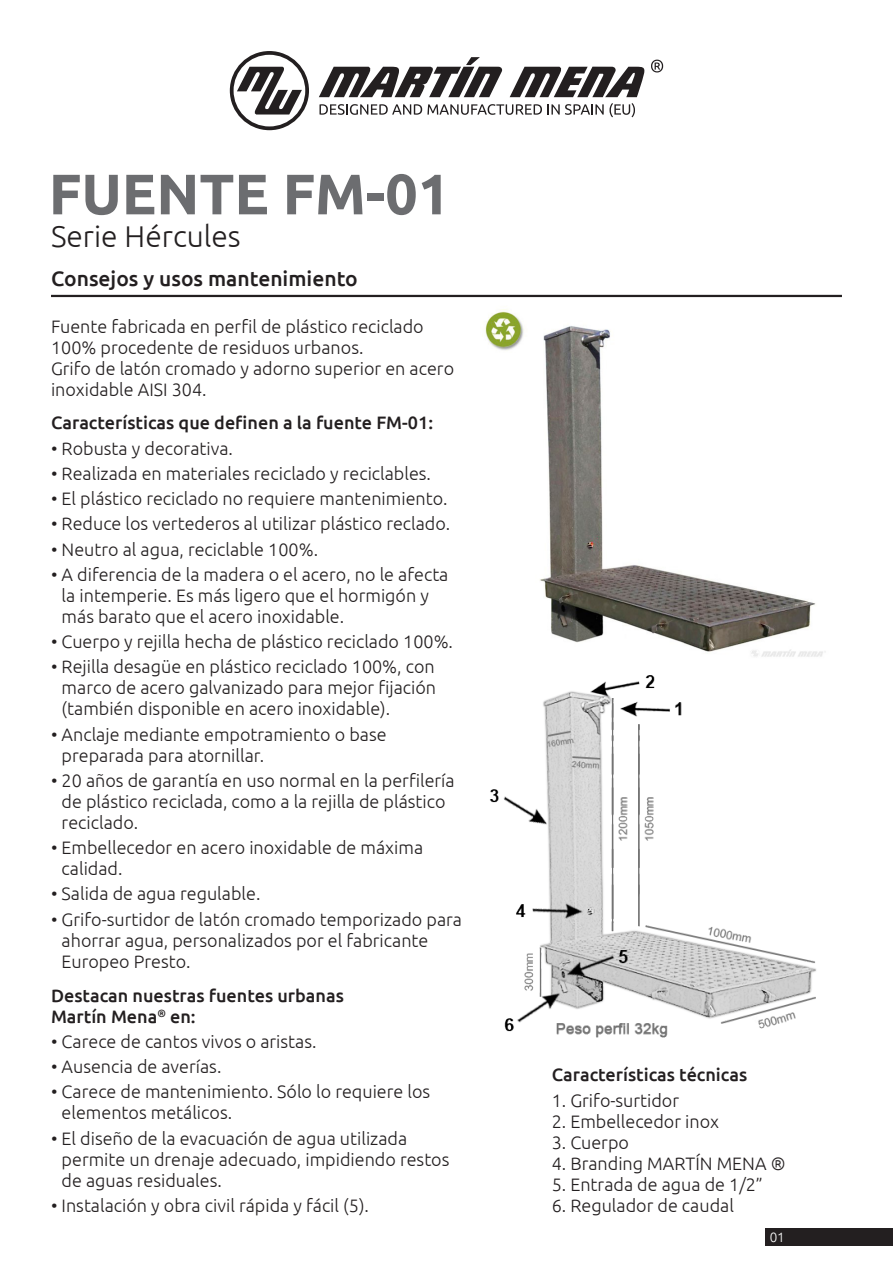
<style>
.page{position:relative;width:893px;height:1263px;background:#fff}
.page>*{position:absolute;margin:0;border:0;box-sizing:border-box;transform-origin:0 0}
.t1{font:700 57px "Ubuntu";color:#6c6d70}
.t2{font:300 30px "Ubuntu";color:#231f20}
.TXT_FILETE{font:500 21px "Ubuntu";color:#231f20}
.TXT_PUNTO{font:300 18px/21px "Ubuntu";color:#231f20}
.TXT_MEDIUM{font:500 18px/21px "Ubuntu";color:#231f20}
.TXT{font:300 18px/21px "Ubuntu";color:#231f20}
.t3{font:300 13.5px "Ubuntu";color:#fff}
</style>
<div class="page">
<svg style="left:651px;top:60px;width:12px;height:12px"></svg>
<svg style="left:319px;top:57px;width:184px;height:40px"></svg>
<svg style="left:510px;top:67px;width:135px;height:30px"></svg>
<svg style="left:319px;top:103px;width:316px;height:14px"></svg>
<svg style="left:230px;top:51px;width:79px;height:79px"></svg>
<div style="left:765px;top:1229px;width:128px;height:17px;background:#231f20"></div>
<hr style="left:51px;top:295px;width:791px;height:2px;background:#231f20">
<img style="left:490px;top:675px;width:326px;height:363px">
<img style="left:482px;top:309px;width:344px;height:348px">
<p class="t1" style="left:49px;top:159px;width:403px">FUENTE FM-01</p>
<p class="t2" style="left:51px;top:219px;width:191px">Serie Hércules</p>
<p class="TXT_FILETE" style="left:51px;top:266px;width:308px">Consejos y usos mantenimiento</p>
<p class="TXT_PUNTO" style="left:51px;top:315px;width:374px">Fuente fabricada en perfil de plástico reciclado<br>100% procedente de residuos urbanos.</p>
<p class="TXT" style="left:51px;top:357px;width:405px">Grifo de latón cromado y adorno superior en acero inoxidable AISI 304.</p>
<p class="TXT_MEDIUM" style="left:51px;top:412px;width:384px">Características que definen a la fuente FM-01:</p>
<p class="TXT_PUNTO" style="left:51px;top:437px;width:183px">• Robusta y decorativa.</p>
<p class="TXT_PUNTO" style="left:51px;top:462px;width:381px">• Realizada en materiales reciclado y reciclables.</p>
<p class="TXT_PUNTO" style="left:51px;top:488px;width:398px">• El plástico reciclado no requiere mantenimiento.</p>
<p class="TXT_PUNTO" style="left:51px;top:513px;width:401px">• Reduce los vertederos al utilizar plástico reclado.</p>
<p class="TXT_PUNTO" style="left:51px;top:538px;width:269px">• Neutro al agua, reciclable 100%.</p>
<p class="TXT_PUNTO" style="left:62px;top:563px;width:388px;text-indent:-11px">• A diferencia de la madera o el acero, no le afecta la intemperie. Es más ligero que el hormigón y más barato que el acero inoxidable.</p>
<p class="TXT_PUNTO" style="left:51px;top:631px;width:403px">• Cuerpo y rejilla hecha de plástico reciclado 100%.</p>
<p class="TXT_PUNTO" style="left:62px;top:656px;width:376px;text-align:justify;text-indent:-11px">• Rejilla desagüe en plástico reciclado 100%, con marco de acero galvanizado para mejor fijación (también disponible en acero inoxidable).</p>
<p class="TXT_PUNTO" style="left:62px;top:723px;width:326px;text-indent:-11px">• Anclaje mediante empotramiento o base preparada para atornillar.</p>
<p class="TXT_PUNTO" style="left:62px;top:769px;width:395px;text-indent:-11px">• 20 años de garantía en uso normal en la perfilería de plástico reciclada, como a la rejilla de plástico reciclado.</p>
<p class="TXT_PUNTO" style="left:62px;top:837px;width:363px;text-indent:-11px">• Embellecedor en acero inoxidable de máxima calidad.</p>
<p class="TXT_PUNTO" style="left:51px;top:883px;width:211px">• Salida de agua regulable.</p>
<p class="TXT_PUNTO" style="left:62px;top:908px;width:402px;text-indent:-11px">• Grifo-surtidor de latón cromado temporizado para ahorrar agua, personalizados por el fabricante<br>Europeo Presto.</p>
<p class="TXT_MEDIUM" style="left:51px;top:984px;width:294px">Destacan nuestras fuentes urbanas<br>Martín Mena<sup>®</sup> en:</p>
<p class="TXT_PUNTO" style="left:51px;top:1030px;width:267px">• Carece de cantos vivos o aristas.</p>
<p class="TXT_PUNTO" style="left:51px;top:1056px;width:172px">• Ausencia de averías.</p>
<p class="TXT_PUNTO" style="left:62px;top:1081px;width:370px;text-indent:-11px">• Carece de mantenimiento. Sólo lo requiere los elementos metálicos.</p>
<p class="TXT_PUNTO" style="left:62px;top:1127px;width:389px;text-indent:-11px">• El diseño de la evacuación de agua utilizada permite un drenaje adecuado, impidiendo restos de aguas residuales.</p>
<p class="TXT_PUNTO" style="left:51px;top:1194px;width:319px">• Instalación y obra civil rápida y fácil (5).</p>
<p class="TXT_MEDIUM" style="left:552px;top:1064px;width:197px">Características técnicas</p>
<p class="TXT_PUNTO" style="left:552px;top:1089px;width:129px">1. Grifo-surtidor</p>
<p class="TXT_PUNTO" style="left:552px;top:1110px;width:169px">2. Embellecedor inox</p>
<p class="TXT_PUNTO" style="left:552px;top:1131px;width:79px">3. Cuerpo</p>
<p class="TXT_PUNTO" style="left:552px;top:1152px;width:235px">4. Branding MARTÍN MENA ®</p>
<p class="TXT_PUNTO" style="left:552px;top:1173px;width:213px">5. Entrada de agua de 1/2”</p>
<p class="TXT_PUNTO" style="left:552px;top:1194px;width:184px">6. Regulador de caudal</p>
<p class="t3" style="left:770px;top:1229px;width:17px">01</p>
</div>
